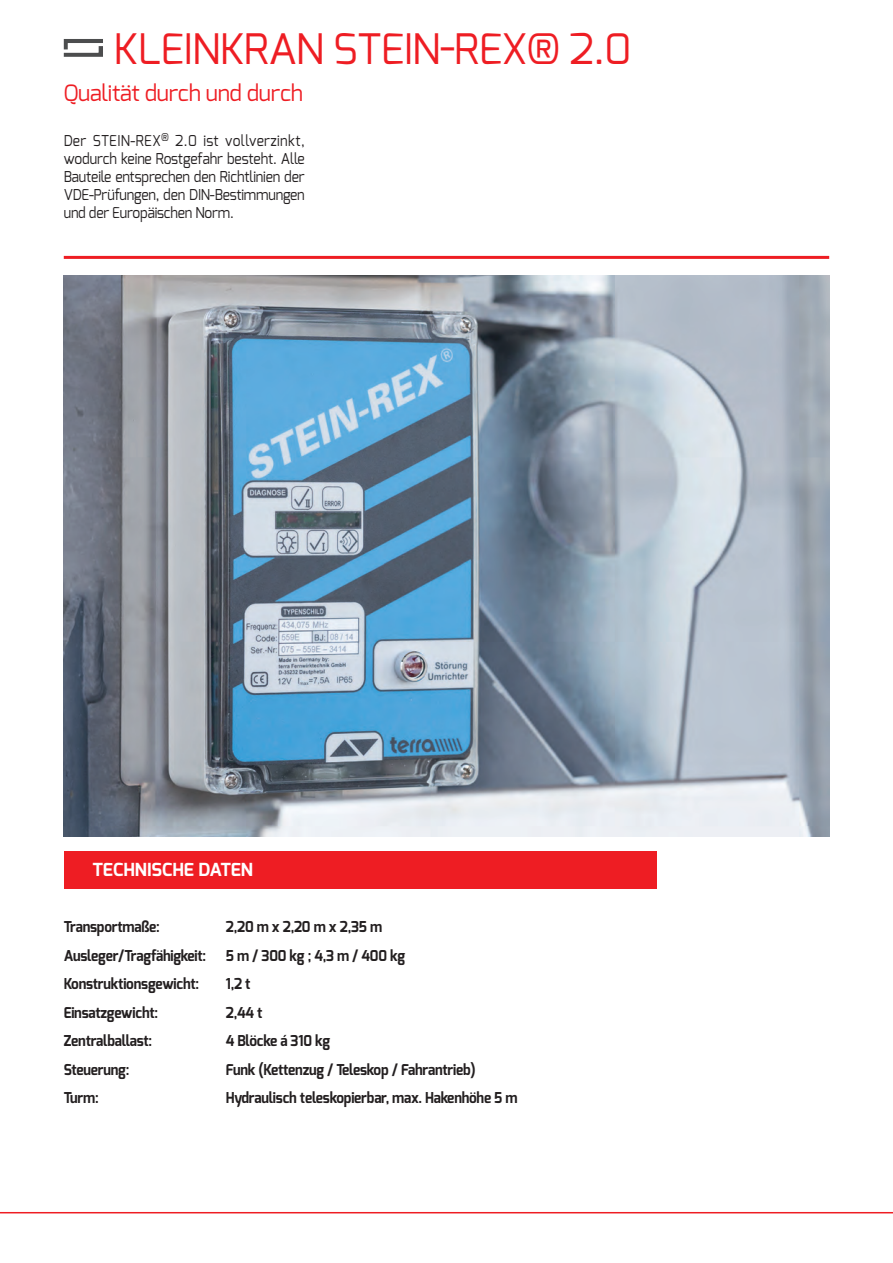
<style>
.page{position:relative;width:893px;height:1263px;background:#fff}
.page>*{position:absolute;margin:0;border:0;box-sizing:border-box;transform-origin:0 0}
.t1{font:42px "Exo";letter-spacing:-.015em;color:#ee1d23}
.t2{font:22.5px "Exo";letter-spacing:-.015em;color:#ee1d23}
.t3{font:700 18px "Exo";color:#fff}
.t4{font:700 15px "Exo";letter-spacing:-.015em;color:#231f20;scale:.92 1}
.t5{font:15px/18px "Exo";letter-spacing:-.015em;color:#231f20;text-align:justify;scale:.92 1}
</style>
<div class="page">
<div style="left:64px;top:851px;width:592px;height:38px;background:#ee1d23"></div>
<hr style="left:64px;top:256px;width:765px;height:3px;background:#ee1d23">
<img style="left:64px;top:275px;width:765px;height:561px">
<img style="left:63px;top:39px;width:40px;height:18px">
<hr style="left:0;top:1212px;width:893px;height:1px;background:#ee1d23">
<h1 class="t1" style="left:113px;top:22px;width:519px">KLEINKRAN STEIN-REX® 2.0</h1>
<h2 class="t2" style="left:63px;top:78px;width:241px">Qualität durch und durch</h2>
<p class="t5" style="left:64px;top:131px;width:263px">Der STEIN-REX<sup>®</sup> 2.0 ist vollverzinkt, wodurch keine Rostgefahr besteht. Alle Bauteile entsprechen den Richtlinien der VDE-Prüfungen, den DIN-Bestimmungen und der Europäischen Norm.</p>
<p class="t3" style="left:93px;top:858px;width:162px">TECHNISCHE DATEN</p>
<p class="t4" style="left:64px;top:917px;width:106px">Transportmaße:</p>
<p class="t4" style="left:226px;top:917px;width:172px">2,20 m x 2,20 m x 2,35 m</p>
<p class="t4" style="left:64px;top:945px;width:156px">Ausleger/Tragfähigkeit:</p>
<p class="t4" style="left:226px;top:945px;width:197px">5 m / 300 kg ; 4,3 m / 400 kg</p>
<p class="t4" style="left:64px;top:974px;width:149px">Konstruktionsgewicht:</p>
<p class="t4" style="left:226px;top:974px;width:28px">1,2 t</p>
<p class="t4" style="left:64px;top:1002px;width:104px">Einsatzgewicht:</p>
<p class="t4" style="left:226px;top:1002px;width:41px">2,44 t</p>
<p class="t4" style="left:64px;top:1031px;width:98px">Zentralballast:</p>
<p class="t4" style="left:226px;top:1031px;width:115px">4 Blöcke á 310 kg</p>
<p class="t4" style="left:64px;top:1059px;width:73px">Steuerung:</p>
<p class="t4" style="left:226px;top:1059px;width:273px">Funk (Kettenzug / Teleskop / Fahrantrieb)</p>
<p class="t4" style="left:64px;top:1088px;width:39px">Turm:</p>
<p class="t4" style="left:226px;top:1088px;width:319px">Hydraulisch teleskopierbar, max. Hakenhöhe 5 m</p>
</div>
